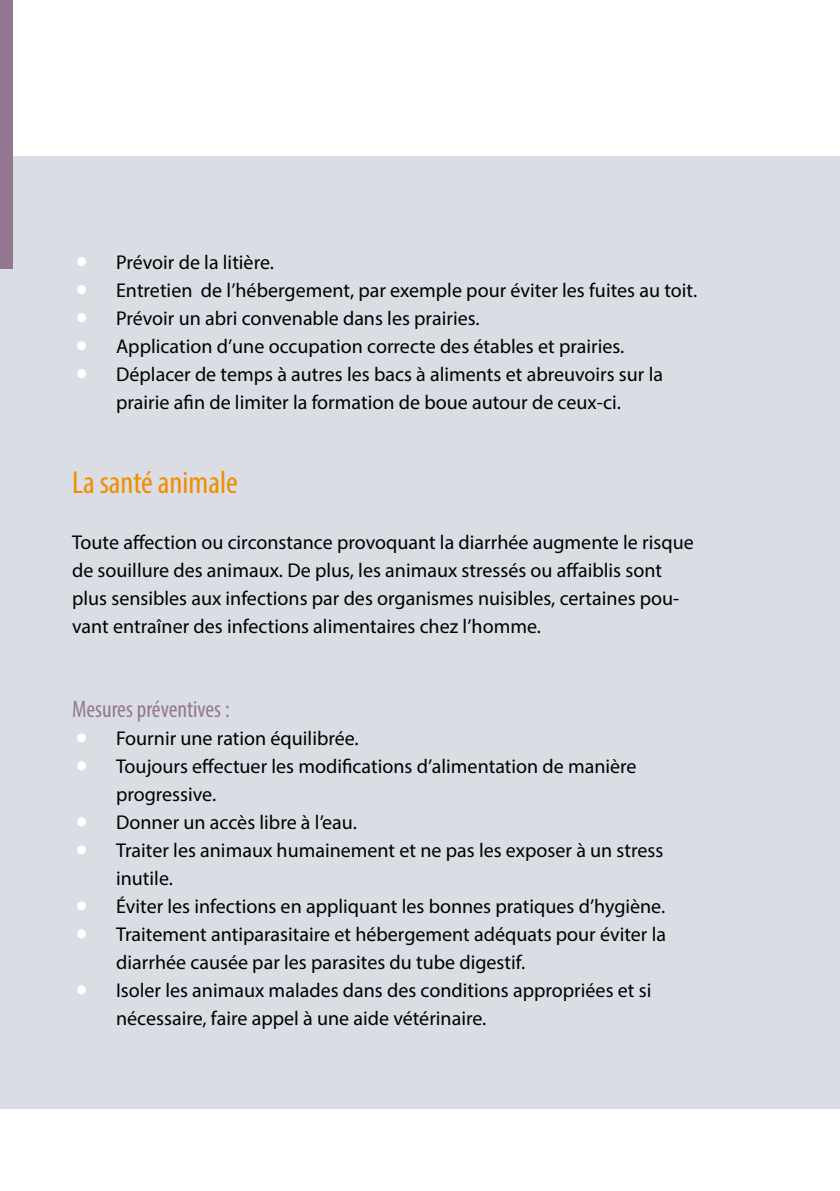
<style>
.page{position:relative;width:840px;height:1191px;background:#fff}
.page>*{position:absolute;margin:0;border:0;box-sizing:border-box;transform-origin:0 0}
.t1{font:72px "Myriad Pro";color:#fff}
.t2{font:condensed 32px "Myriad Pro";color:#f18e00}
.t3{font:condensed 24px "Myriad Pro";color:#957794}
.t4{font:20px/28px "Myriad Pro";color:#000}
</style>
<div class="page">
<div style="left:0;top:156px;width:839px;height:952px;background:#dadde4"></div>
<div style="left:0;top:0;width:12px;height:268px;background:#957794"></div>
<h1 class="t1" style="left:74px;top:212px;width:16px">·</h1>
<p class="t4" style="left:116px;top:247px;width:159px">Prévoir de la litière.</p>
<h1 class="t1" style="left:74px;top:240px;width:16px">·</h1>
<p class="t4" style="left:116px;top:275px;width:582px">Entretien de l’hébergement, par exemple pour éviter les fuites au toit.</p>
<h1 class="t1" style="left:74px;top:268px;width:16px">·</h1>
<p class="t4" style="left:116px;top:303px;width:365px">Prévoir un abri convenable dans les prairies.</p>
<h1 class="t1" style="left:74px;top:296px;width:16px">·</h1>
<p class="t4" style="left:116px;top:331px;width:509px">Application d’une occupation correcte des étables et prairies.</p>
<h1 class="t1" style="left:74px;top:324px;width:16px">·</h1>
<p class="t4" style="left:116px;top:359px;width:548px">Déplacer de temps à autres les bacs à aliments et abreuvoirs sur la prairie afin de limiter la formation de boue autour de ceux-ci.</p>
<h2 class="t2" style="left:72px;top:463px;width:167px">La santé animale</h2>
<p class="t4" style="left:72px;top:527px;width:622px">Toute affection ou circonstance provoquant la diarrhée augmente le risque de souillure des animaux. De plus, les animaux stressés ou affaiblis sont plus sensibles aux infections par des organismes nuisibles, certaines pou&shy;vant entraîner des infections alimentaires chez l’homme.</p>
<p class="t3" style="left:72px;top:694px;width:159px">Mesures préventives :</p>
<h1 class="t1" style="left:74px;top:688px;width:16px">·</h1>
<p class="t4" style="left:116px;top:723px;width:244px">Fournir une ration équilibrée.</p>
<h1 class="t1" style="left:74px;top:716px;width:16px">·</h1>
<p class="t4" style="left:116px;top:751px;width:521px">Toujours effectuer les modifications d’alimentation de manière progressive.</p>
<h1 class="t1" style="left:74px;top:772px;width:16px">·</h1>
<p class="t4" style="left:116px;top:807px;width:242px">Donner un accès libre à l’eau.</p>
<h1 class="t1" style="left:74px;top:800px;width:16px">·</h1>
<p class="t4" style="left:116px;top:835px;width:548px">Traiter les animaux humainement et ne pas les exposer à un stress inutile.</p>
<h1 class="t1" style="left:74px;top:856px;width:16px">·</h1>
<p class="t4" style="left:116px;top:891px;width:550px">Éviter les infections en appliquant les bonnes pratiques d’hygiène.</p>
<h1 class="t1" style="left:74px;top:884px;width:16px">·</h1>
<p class="t4" style="left:116px;top:919px;width:551px">Traitement antiparasitaire et hébergement adéquats pour éviter la diarrhée causée par les parasites du tube digestif.</p>
<h1 class="t1" style="left:74px;top:940px;width:16px">·</h1>
<p class="t4" style="left:116px;top:975px;width:536px">Isoler les animaux malades dans des conditions appropriées et si nécessaire, faire appel à une aide vétérinaire.</p>
</div>
